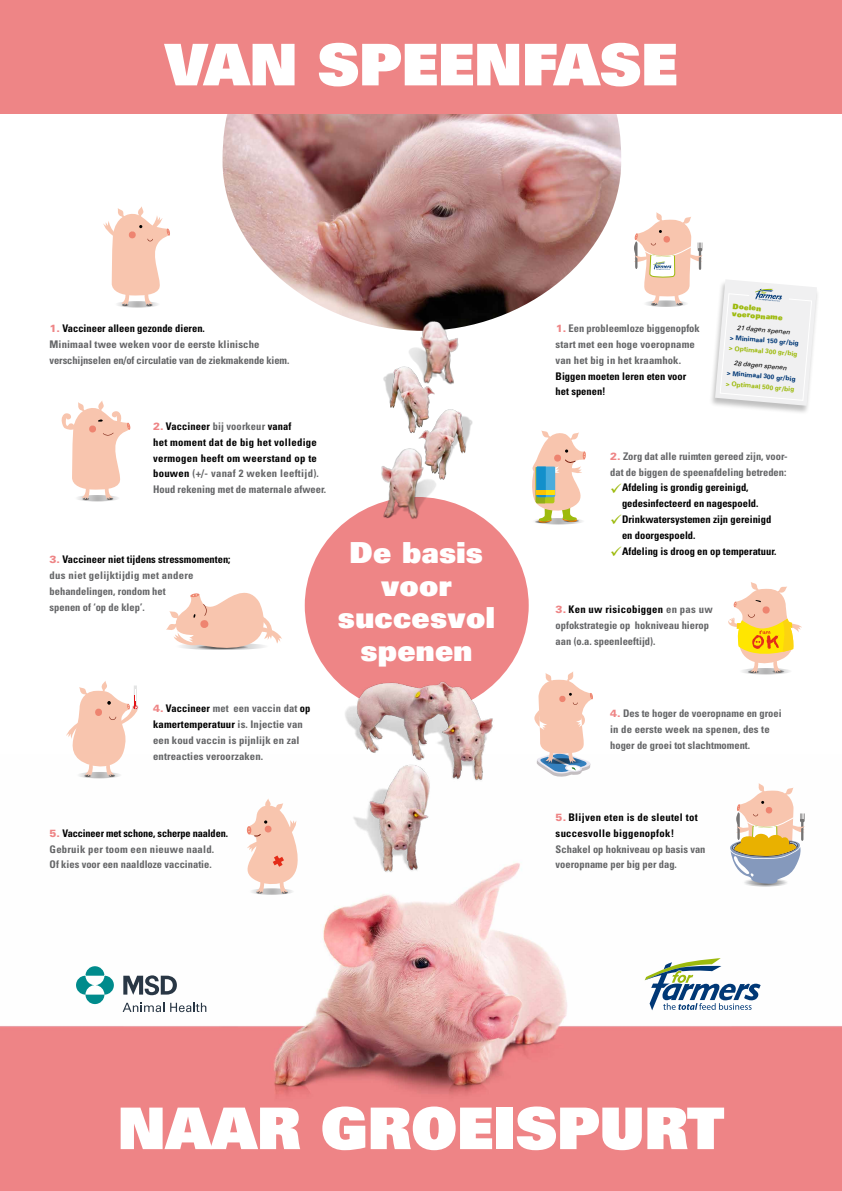
<style>
.page{position:relative;width:842px;height:1191px;background:#fff}
.page>*{position:absolute;margin:0;border:0;box-sizing:border-box;transform-origin:0 0}
.t1{font:900 57.5px "Univers";color:#fff}
.t2{font:900 29px/32.5px "Univers";letter-spacing:.01em;color:#fff;text-align:center}
.t3{font:700 condensed 10.5px/15.8px "Univers";color:#646567}
.t4{font:700 condensed 10.5px/15.8px "Univers";letter-spacing:.025em;color:#000}
.t5{font:700 condensed 10.5px/15.8px "Univers";color:#000}
.t6{font:900 7.5px/7.5px "Univers";color:#9dba0d}
.t7{font:700 6.6px "Univers";color:#003876}
.t8{font:700 6.6px "Univers";color:#9dba0d}
.t9{font:italic 6.6px "Univers";color:#000}
.s1{font-weight:900;font-stretch:normal;color:#ee8586}
.s2{color:#000}
.s3{color:#646567}
.s4{color:#9dba0d}
</style>
<div class="page">
<img style="left:0;top:777px;width:842px;height:414px">
<img style="left:223px;top:113px;width:398px;height:214px">
<div style="left:0;top:0;width:842px;height:113px;background:#ee8586"></div>
<div style="left:305px;top:497px;width:224px;height:217px;background:#ee8586;border-radius:50%"></div>
<svg style="left:645px;top:958px;width:116px;height:52px"></svg>
<svg style="left:76px;top:966px;width:38px;height:38px"></svg>
<svg style="left:123px;top:975px;width:54px;height:20px"></svg>
<svg style="left:170px;top:1002px;width:36px;height:10px"></svg>
<svg style="left:123px;top:1002px;width:41px;height:10px"></svg>
<svg style="left:114px;top:301px;width:46px;height:6px"></svg>
<svg style="left:103px;top:206px;width:67px;height:100px"></svg>
<img style="left:442px;top:409px;width:31px;height:71px">
<img style="left:377px;top:440px;width:65px;height:79px">
<img style="left:362px;top:302px;width:103px;height:83px">
<img style="left:380px;top:351px;width:69px;height:89px">
<svg style="left:75px;top:495px;width:45px;height:6px"></svg>
<svg style="left:61px;top:401px;width:70px;height:99px"></svg>
<svg style="left:76px;top:772px;width:46px;height:6px"></svg>
<svg style="left:66px;top:681px;width:72px;height:96px"></svg>
<svg style="left:166px;top:592px;width:116px;height:58px"></svg>
<svg style="left:238px;top:798px;width:66px;height:96px"></svg>
<div style="left:709px;top:279px;width:111px;height:136px;background:#000;opacity:.25"></div>
<svg style="left:715px;top:279px;width:102px;height:127px"></svg>
<svg style="left:532px;top:518px;width:53px;height:6px"></svg>
<svg style="left:534px;top:520px;width:17px;height:3px"></svg>
<svg style="left:532px;top:430px;width:54px;height:92px"></svg>
<svg style="left:728px;top:582px;width:74px;height:92px"></svg>
<svg style="left:534px;top:672px;width:59px;height:105px"></svg>
<svg style="left:743px;top:880px;width:45px;height:6px"></svg>
<svg style="left:730px;top:783px;width:75px;height:101px"></svg>
<svg style="left:643px;top:300px;width:45px;height:7px"></svg>
<svg style="left:634px;top:212px;width:68px;height:93px"></svg>
<img style="left:345px;top:675px;width:160px;height:215px">
<h1 class="t1" style="left:164px;top:27px;width:515px">Van Speenfase</h1>
<p class="t3" style="left:50px;top:321px;width:241px"><span class="s1">1.</span> <span class="s2">Vaccineer alleen gezonde dieren.<br></span>Minimaal twee weken voor de eerste klinische verschijnselen en/of circulatie van de ziekmakende kiem.</p>
<p class="t3" style="left:556px;top:321px;width:146px"><span class="s1">1.</span> Een probleemloze biggenopfok start met een hoge voeropname van het big in het kraamhok.</p>
<p class="t5" style="left:556px;top:368px;width:132px">Biggen moeten leren eten voor het spenen!</p>
<p class="t6" style="left:733px;top:302px;width:52px;rotate:5deg">Doelen voeropname</p>
<p class="t9" style="left:737px;top:323px;width:55px;rotate:5deg">21 dagen spenen</p>
<p class="t7" style="left:730px;top:333px;width:70px;rotate:5deg">&gt; Minimaal 150 gr/big</p>
<p class="t8" style="left:729px;top:344px;width:70px;rotate:5deg">&gt; Optimaal 300 gr/big</p>
<p class="t9" style="left:734px;top:359px;width:55px;rotate:5deg">28 dagen spenen</p>
<p class="t7" style="left:727px;top:369px;width:70px;rotate:5deg">&gt; Minimaal 300 gr/big</p>
<p class="t8" style="left:726px;top:379px;width:70px;rotate:5deg">&gt; Optimaal 500 gr/big</p>
<p class="t4" style="left:153px;top:418px;width:175px"><span class="s1">2.</span> Vaccineer <span class="s3">bij voorkeur</span> vanaf<br>het moment dat de big het volledige vermogen heeft om weerstand op te bouwen <span class="s3">(+/- vanaf 2 weken leeftijd).<br>Houd rekening met de maternale afweer.</span></p>
<p class="t3" style="left:50px;top:552px;width:183px"><span class="s1">3.</span> <span class="s2">Vaccineer niet tijdens stressmomenten; </span>dus niet gelijktijdig met andere behandelingen, rondom het<br>spenen of ‘op de klep’.</p>
<p class="t3" style="left:153px;top:700px;width:159px"><span class="s1">4.</span> <span class="s2">Vaccineer</span> met een vaccin dat <span class="s2">op kamertemperatuur</span> is. Injectie van een koud vaccin is pijnlijk en zal entreacties veroorzaken.</p>
<h2 class="t2" style="left:338px;top:536px;width:158px">De basis voor succesvol spenen</h2>
<p class="t3" style="left:50px;top:825px;width:180px"><span class="s1">5.</span> <span class="s2">Vaccineer met schone, scherpe naalden.<br></span>Gebruik per toom een nieuwe naald.<br>Of kies voor een naaldloze vaccinatie.</p>
<p class="t3" style="left:610px;top:448px;width:179px"><span class="s1">2.</span> Zorg dat alle ruimten gereed zijn, voor&shy;dat de biggen de speenafdeling betreden:</p>
<p class="t5" style="left:622px;top:480px;width:138px;text-indent:-12px"><span class="s4">✓</span>Afdeling is grondig gereinigd, gedesinfecteerd en nagespoeld.</p>
<p class="t5" style="left:622px;top:511px;width:151px;text-indent:-12px"><span class="s4">✓</span>Drinkwatersystemen zijn gereinigd en doorgespoeld.</p>
<p class="t5" style="left:610px;top:543px;width:168px"><span class="s4">✓</span>Afdeling is droog en op temperatuur.</p>
<p class="t3" style="left:556px;top:601px;width:159px"><span class="s1">3.</span> <span class="s2">Ken uw risicobiggen</span> en pas uw opfokstrategie op hokniveau hierop aan (o.a. speenleeftijd).</p>
<p class="t3" style="left:610px;top:705px;width:173px"><span class="s1">4.</span> Des te hoger de voeropname en groei in de eerste week na spenen, des te hoger de groei tot slachtmoment.</p>
<p class="t4" style="left:556px;top:809px;width:143px"><span class="s1">5.</span> Blijven eten is de sleutel tot succesvolle biggenopfok!</p>
<p class="t3" style="left:556px;top:841px;width:151px">Schakel op hokniveau op basis van voeropname per big per dag.</p>
<h1 class="t1" style="left:118px;top:1090px;width:608px">naar Groeispurt</h1>
</div>
